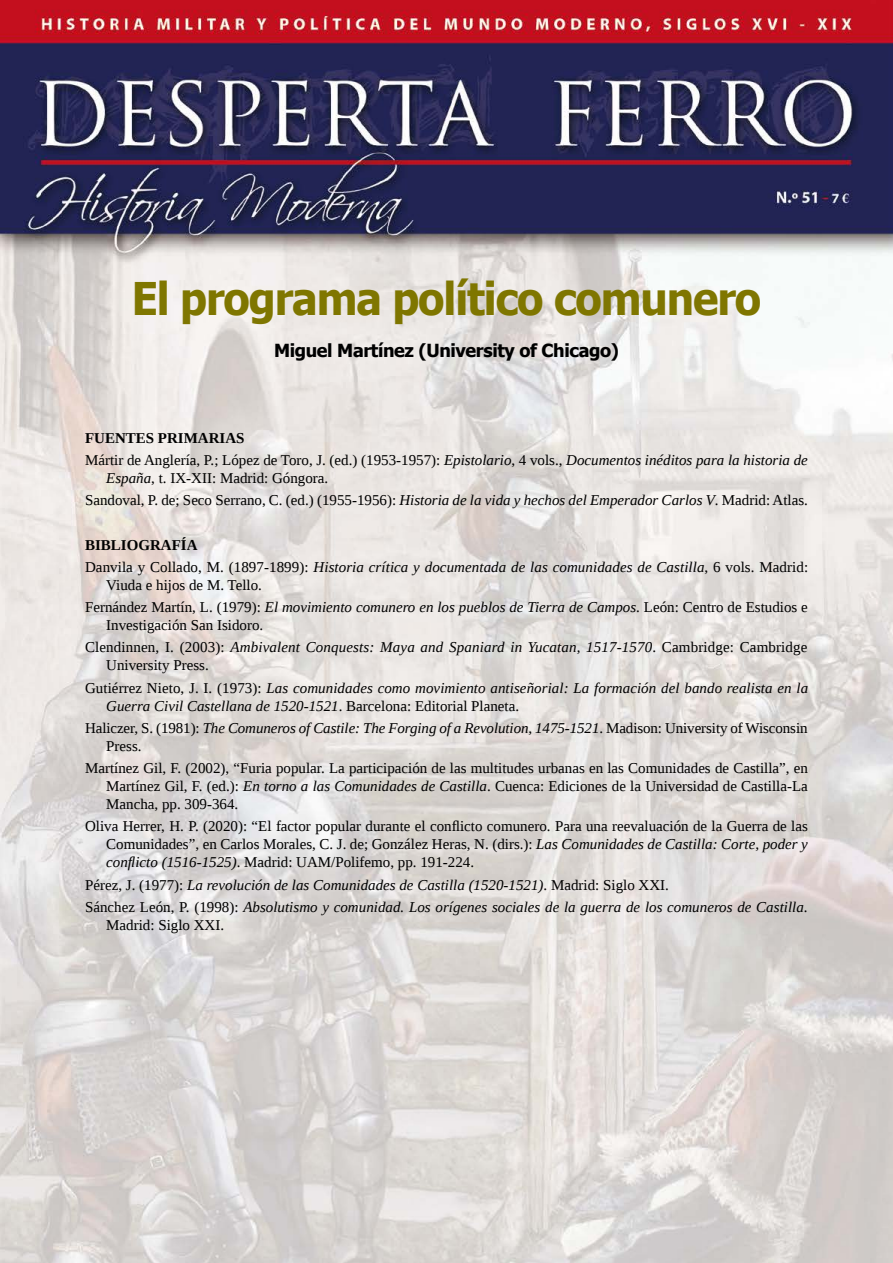
<style>
.page{position:relative;width:893px;height:1263px;background:#fff}
.page>*{position:absolute;margin:0;border:0;box-sizing:border-box;transform-origin:0 0}
.t1{font:700 45px "Tahoma";letter-spacing:-.025em;color:#7f7600;scale:.95 1}
.t2{font:700 18px "Tahoma";letter-spacing:-.02em;color:#000}
.t3{font:15px/22.2px "Liberation Serif";color:#000}
.t4{font:italic 15px/22.2px "Liberation Serif";color:#000}
.s1{font-weight:700}
.s2{font-style:italic}
.s3{font-weight:700;font-style:normal}
.s4{font-style:normal}
</style>
<div class="page">
<img style="left:0;top:0;width:893px;height:1263px">
<h1 class="t1" style="left:132px;top:267px;width:664px">El programa político comunero</h1>
<p class="t2" style="left:274px;top:337px;width:346px">Miguel Martínez (University of Chicago)</p>
<p class="t3" style="left:85px;top:426px;width:724px"><span class="s1">FUENTES PRIMARIAS<br></span>Mártir de Anglería, P.; López de Toro, J. (ed.) (1953-1957): <span class="s2">Epistolario</span>, 4 vols., <span class="s2">Documentos inéditos para la historia de</span></p>
<p class="t3" style="left:85px;top:467px;width:724px;text-indent:21px"><span class="s2">España</span>, t. IX-XII: Madrid: Góngora.<br>Sandoval, P. de; Seco Serrano, C. (ed.) (1955-1956): <span class="s2">Historia de la vida y hechos del Emperador Carlos V</span>. Madrid: Atlas.</p>
<p class="t4" style="left:85px;top:533px;width:725px"><span class="s3">BIBLIOGRAFÍA<br></span><span class="s4">Danvila y Collado, M. (1897-1899):</span> Historia crítica y documentada de las comunidades de Castilla<span class="s4">, 6 vols. Madrid:</span></p>
<p class="t3" style="left:85px;top:574px;width:724px;text-indent:21px">Viuda e hijos de M. Tello.<br>Fernández Martín, L. (1979): <span class="s2">El movimiento comunero en los pueblos de Tierra de Campos</span>. León: Centro de Estudios e</p>
<p class="t3" style="left:85px;top:614px;width:724px;text-indent:21px">Investigación San Isidoro.<br>Clendinnen, I. (2003): <span class="s2">Ambivalent Conquests: Maya and Spaniard in Yucatan, 1517-1570</span>. Cambridge: Cambridge</p>
<p class="t4" style="left:85px;top:654px;width:725px;text-indent:21px"><span class="s4">University Press.<br>Gutiérrez Nieto, J. I. (1973):</span> Las comunidades como movimiento antiseñorial: La formación del bando realista en la</p>
<p class="t4" style="left:85px;top:694px;width:724px;text-indent:21px">Guerra Civil Castellana de 1520-1521<span class="s4">. Barcelona: Editorial Planeta.<br>Haliczer, S. (1981):</span> The Comuneros of Castile: The Forging of a Revolution, 1475-1521<span class="s4">. Madison: University of Wisconsin</span></p>
<p class="t3" style="left:85px;top:735px;width:724px;text-indent:21px">Press.<br>Martínez Gil, F. (2002), “Furia popular. La participación de las multitudes urbanas en las Comunidades de Castilla”, en</p>
<p class="t3" style="left:106px;top:777px;width:703px;line-height:18px">Martínez Gil, F. (ed.): <span class="s2">En torno a las Comunidades de Castilla</span>. Cuenca: Ediciones de la Universidad de Castilla-La<br>Mancha, pp. 309-364.</p>
<p class="t3" style="left:106px;top:817px;width:703px;line-height:18px;text-align:justify;text-indent:-21px">Oliva Herrer, H. P. (2020): “El factor popular durante el conflicto comunero. Para una reevaluación de la Guerra de las Comunidades”, en Carlos Morales, C. J. de; González Heras, N. (dirs.): <span class="s2">Las Comunidades de Castilla: Corte, poder y conflicto (1516-1525)</span>. Madrid: UAM/Polifemo, pp. 191-224.</p>
<p class="t4" style="left:85px;top:873px;width:724px"><span class="s4">Pérez, J. (1977):</span> La revolución de las Comunidades de Castilla (1520-1521)<span class="s4">. Madrid: Siglo XXI.<br>Sánchez León, P. (1998):</span> Absolutismo y comunidad. Los orígenes sociales de la guerra de los comuneros de Castilla<span class="s4">.</span></p>
<p class="t3" style="left:106px;top:914px;width:119px">Madrid: Siglo XXI.</p>
</div>
